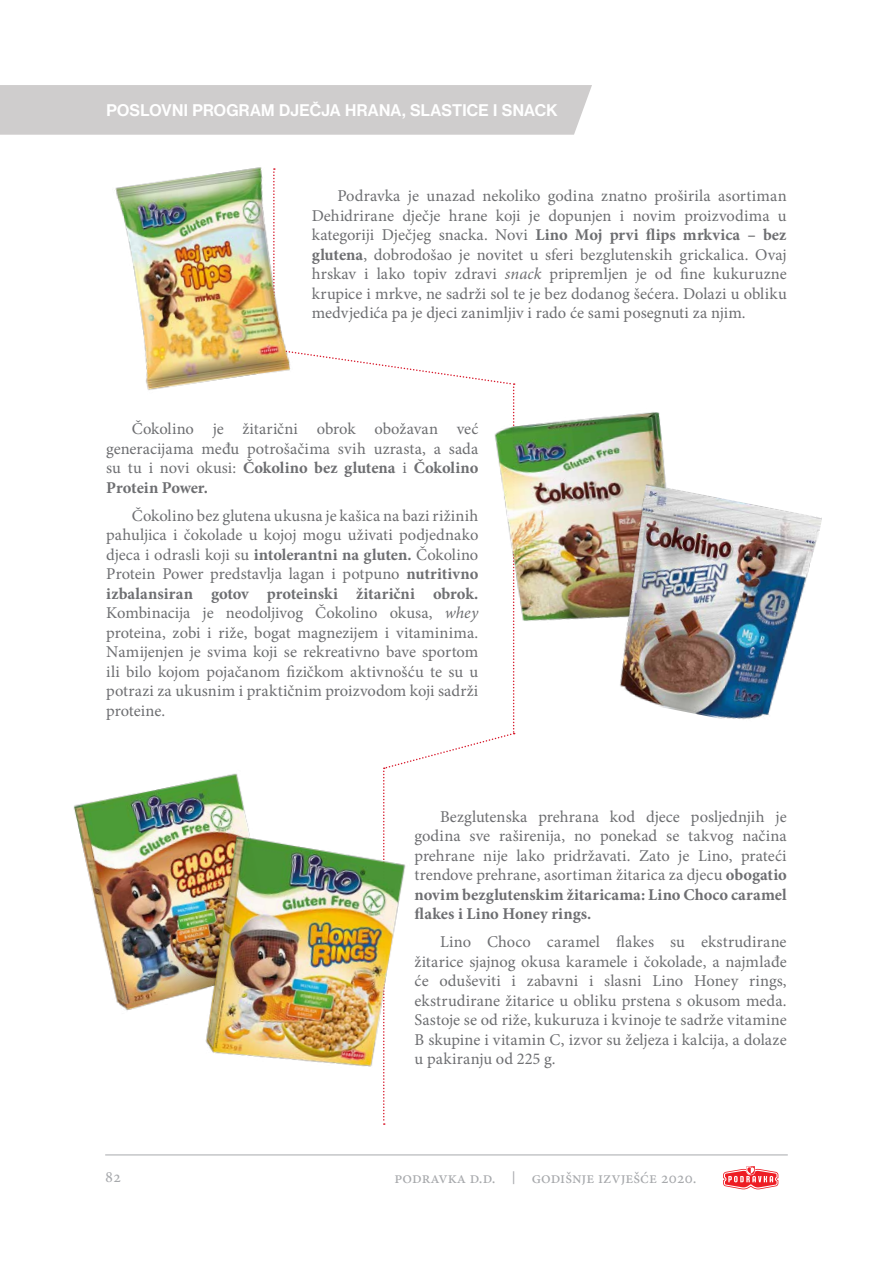
<style>
.page{position:relative;width:893px;height:1263px;background:#fff}
.page>*{position:absolute;margin:0;border:0;box-sizing:border-box;transform-origin:0 0}
.t1{font:16.5px/19.5px "Minion Pro";letter-spacing:.01em;color:#6d6e71;text-align:justify}
.t2{font:16.5px "N Haas Grotesk DS Pro 65 Md";letter-spacing:.02em;color:#fff}
.t3{font:16.5px "Minion Pro";color:#a7a9ac}
.s1{font-weight:700}
.s2{font-style:italic}
.s3{font-family:"Hagin Caps";font-weight:500}
</style>
<div class="page">
<hr style="left:105px;top:1154px;width:683px;height:1px;background:#a7a9ac">
<svg style="left:723px;top:1166px;width:55px;height:23px"></svg>
<div style="left:0;top:85px;width:592px;height:50px;background:#cfcdcd"></div>
<img style="left:515px;top:412px;width:151px;height:209px">
<img style="left:73px;top:799px;width:33px;height:154px">
<img style="left:549px;top:518px;width:56px;height:102px">
<img style="left:605px;top:484px;width:217px;height:235px">
<svg style="left:106px;top:168px;width:409px;height:957px"></svg>
<img style="left:180px;top:819px;width:244px;height:274px">
<p class="t2" style="left:106px;top:100px;width:453px">POSLOVNI PROGRAM DJEČJA HRANA, SLASTICE I SNACK</p>
<p class="t1" style="left:312px;top:186px;width:477px;text-indent:26px">Podravka je unazad nekoliko godina znatno proširila asortiman Dehidrirane dječje hrane koji je dopunjen i novim proizvodima u kategoriji Dječjeg snacka. Novi <span class="s1">Lino Moj prvi flips mrkvica – bez glutena</span>, dobrodošao je novitet u sferi bezglutenskih grickalica. Ovaj hrskav i lako topiv zdravi <span class="s2">snack</span> pripremljen je od fine kukuruzne krupice i mrkve, ne sadrži sol te je bez dodanog šećera. Dolazi u obliku medvjedića pa je djeci zanimljiv i rado će sami posegnuti za njim.</p>
<p class="t1" style="left:106px;top:419px;width:374px;text-indent:26px">Čokolino je žitarični obrok obožavan već generacijama među potrošačima svih uzrasta, a sada su tu i novi okusi: <span class="s1">Čokolino bez glutena</span> i <span class="s1">Čokolino Protein Power.</span></p>
<p class="t1" style="left:106px;top:506px;width:374px;text-indent:26px">Čokolino bez glutena ukusna je kašica na bazi rižinih pahuljica i čokolade u kojoj mogu uživati podjednako djeca i odrasli koji su <span class="s1">intolerantni na gluten.</span> Čokolino Protein Power predstavlja lagan i potpuno <span class="s1">nutritivno izbalansiran gotov proteinski žitarični obrok.<br></span>Kombinacija je neodoljivog Čokolino okusa, <span class="s2">whey </span>proteina, zobi i riže, bogat magnezijem i vitaminima.<br>Namijenjen je svima koji se rekreativno bave sportom ili bilo kojom pojačanom fizičkom aktivnošću te su u potrazi za ukusnim i praktičnim proizvodom koji sadrži proteine.</p>
<p class="t1" style="left:415px;top:806px;width:374px;text-indent:26px">Bezglutenska prehrana kod djece posljednjih je godina sve raširenija, no ponekad se takvog načina prehrane nije lako pridržavati. Zato je Lino, prateći trendove prehrane, asortiman žitarica za djecu <span class="s1">obogatio novim bezglutenskim žitaricama: Lino Choco caramel flakes i Lino Honey rings.</span></p>
<p class="t1" style="left:415px;top:932px;width:374px;text-indent:26px">Lino Choco caramel flakes su ekstrudirane žitarice sjajnog okusa karamele i čokolade, a najmlađe će oduševiti i zabavni i slasni Lino Honey rings, ekstrudirane žitarice u obliku prstena s okusom meda.<br>Sastoje se od riže, kukuruza i kvinoje te sadrže vitamine B skupine i vitamin C, izvor su željeza i kalcija, a dolaze u pakiranju od 225 g.</p>
<p class="t3" style="left:105px;top:1166px;width:18px">82</p>
<p class="t3" style="left:394px;top:1166px;width:304px">podravka d.d. <span class="s3">|</span> godišnje izvješće 2020.</p>
</div>
